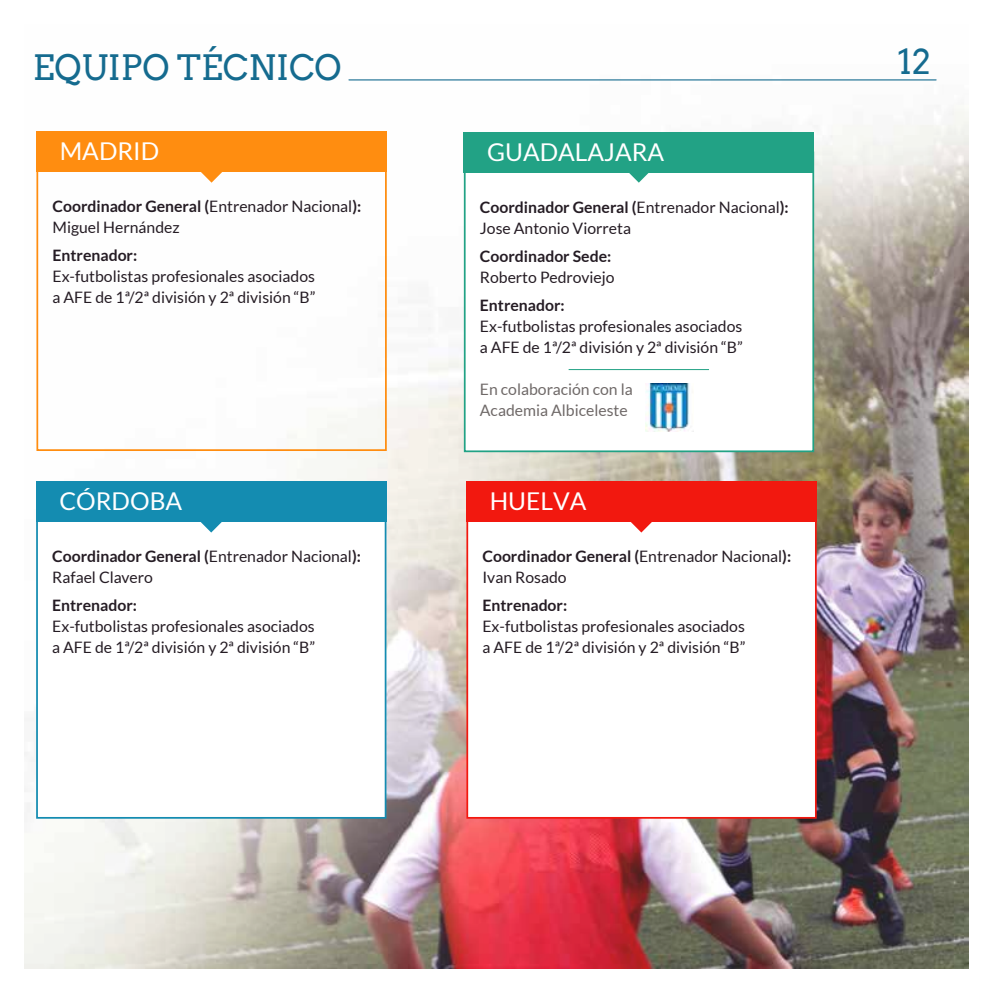
<style>
.page{position:relative;width:993px;height:993px;background:#fff}
.page>*{position:absolute;margin:0;border:0;box-sizing:border-box;transform-origin:0 0}
.t1{font:35px "Arvo";color:#156b8f}
.t2{font:24.5px "Lato";color:#fff}
.t3{font:15.75px/21px "Lato";color:#251c24}
.t4{font:700 15.75px "Lato";color:#251c24}
.t5{font:15.75px/21px "Lato";color:#6f6968}
.s1{font-weight:700}
</style>
<div class="page">
<img style="left:25px;top:79px;width:942px;height:888px">
<hr style="left:348px;top:79px;width:588px;height:1px;background:#156b8f">
<div style="left:466px;top:500px;width:350px;height:318px;background:#fff;border:2px solid #f2180f"></div>
<div style="left:466px;top:481px;width:350px;height:40px;background:#f2180f"></div>
<svg style="left:624px;top:521px;width:34px;height:11px"></svg>
<div style="left:36px;top:500px;width:350px;height:318px;background:#fff;border:2px solid #148cb1"></div>
<div style="left:36px;top:481px;width:350px;height:40px;background:#148cb1"></div>
<svg style="left:194px;top:521px;width:34px;height:11px"></svg>
<div style="left:36px;top:150px;width:350px;height:301px;border:2px solid #ff8d10"></div>
<div style="left:36px;top:131px;width:350px;height:40px;background:#ff8d10"></div>
<svg style="left:195px;top:171px;width:33px;height:12px"></svg>
<div style="left:463px;top:151px;width:350px;height:301px;background:#fff;border:2px solid #22a285"></div>
<div style="left:463px;top:132px;width:350px;height:40px;background:#22a285"></div>
<img style="left:645px;top:383px;width:45px;height:48px">
<svg style="left:622px;top:172px;width:33px;height:11px"></svg>
<hr style="left:568px;top:369px;width:140px;height:1px;background:#22a285">
<h1 class="t1" style="left:33px;top:46px;width:310px">EQUIPO TÉCNICO</h1>
<h1 class="t1" style="left:897px;top:40px;width:35px">12</h1>
<h2 class="t2" style="left:60px;top:137px;width:101px">MADRID</h2>
<p class="t3" style="left:52px;top:196px;width:310px"><span class="s1">Coordinador General (</span>Entrenador Nacional<span class="s1">):<br></span>Miguel Hernández</p>
<p class="t4" style="left:52px;top:246px;width:86px">Entrenador:</p>
<p class="t3" style="left:52px;top:266px;width:264px">Ex-futbolistas profesionales asociados a AFE de 1ª/2ª división y 2ª división “B”</p>
<h2 class="t2" style="left:59px;top:487px;width:124px">CÓRDOBA</h2>
<p class="t3" style="left:52px;top:545px;width:310px"><span class="s1">Coordinador General (</span>Entrenador Nacional<span class="s1">):<br></span>Rafael Clavero</p>
<p class="t4" style="left:52px;top:596px;width:86px">Entrenador:</p>
<p class="t3" style="left:52px;top:615px;width:264px">Ex-futbolistas profesionales asociados a AFE de 1ª/2ª división y 2ª división “B”</p>
<h2 class="t2" style="left:487px;top:139px;width:179px">GUADALAJARA</h2>
<p class="t3" style="left:479px;top:197px;width:310px"><span class="s1">Coordinador General (</span>Entrenador Nacional<span class="s1">):<br></span>Jose Antonio Viorreta</p>
<p class="t4" style="left:479px;top:247px;width:133px">Coordinador Sede:</p>
<p class="t3" style="left:479px;top:267px;width:136px">Roberto Pedroviejo</p>
<p class="t4" style="left:479px;top:296px;width:86px">Entrenador:</p>
<p class="t3" style="left:479px;top:316px;width:264px">Ex-futbolistas profesionales asociados a AFE de 1ª/2ª división y 2ª división “B”</p>
<p class="t5" style="left:479px;top:379px;width:154px">En colaboración con la<br>Academia Albiceleste</p>
<h2 class="t2" style="left:489px;top:487px;width:98px">HUELVA</h2>
<p class="t3" style="left:482px;top:545px;width:310px"><span class="s1">Coordinador General (</span>Entrenador Nacional<span class="s1">):<br></span>Ivan Rosado</p>
<p class="t4" style="left:482px;top:596px;width:86px">Entrenador:</p>
<p class="t3" style="left:482px;top:615px;width:264px">Ex-futbolistas profesionales asociados a AFE de 1ª/2ª división y 2ª división “B”</p>
</div>
